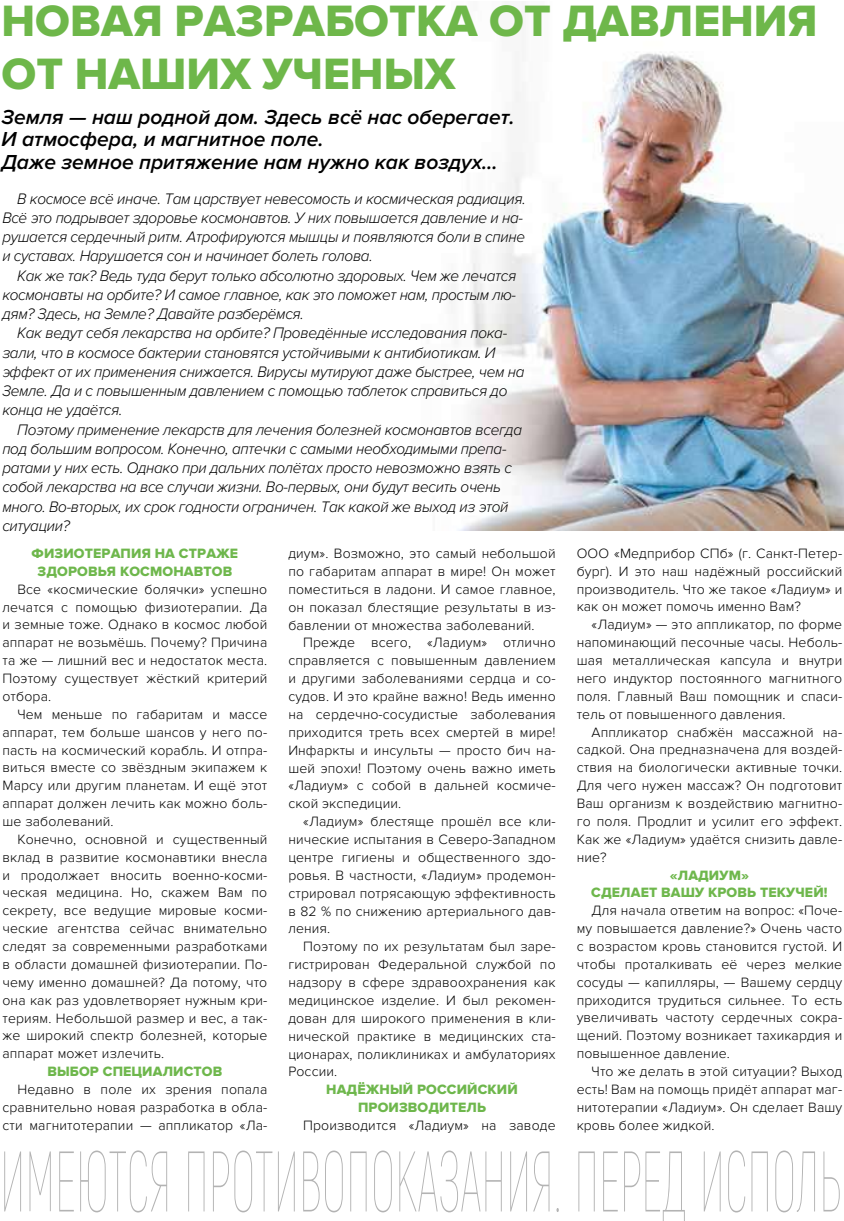
<style>
.page{position:relative;width:844px;height:1221px;background:#fff}
.page>*{position:absolute;margin:0;border:0;box-sizing:border-box;transform-origin:0 0}
.t1{font:45.5px/52.5px "Proxima Nova Extrabld";color:#6eb74a}
.t2{font:italic 600 21px/22.8px "Proxima Nova";color:#000}
.t3{font:italic 300 15.75px/19.2px "Proxima Nova";letter-spacing:-.02em;color:#000}
.t4{font:300 14px/17.8px "Proxima Nova";letter-spacing:.01em;color:#000;text-align:justify}
.t5{font:14px/17.8px "Proxima Nova Extrabld";letter-spacing:.01em;color:#6eb74c;text-align:center}
</style>
<div class="page">
<img style="left:449px;top:53px;width:394px;height:478px">
<svg style="left:4px;top:1150px;width:835px;height:70px"></svg>
<h1 class="t1" style="left:1px;top:-4px;width:817px">НОВАЯ РАЗРАБОТКА ОТ ДАВЛЕНИЯ<br>ОТ НАШИХ УЧЕНЫХ</h1>
<h2 class="t2" style="left:1px;top:106px;width:514px">Земля — наш родной дом. Здесь всё нас оберегает.<br>И атмосфера, и магнитное поле.<br>Даже земное притяжение нам нужно как воздух…</h2>
<p class="t3" style="left:2px;top:189px;width:524px;text-indent:15px">В космосе всё иначе. Там царствует невесомость и космическая радиация.<br>Всё это подрывает здоровье космонавтов. У них повышается давление и на&shy;рушается сердечный ритм. Атрофируются мышцы и появляются боли в спине и суставах. Нарушается сон и начинает болеть голова.</p>
<p class="t3" style="left:2px;top:266px;width:515px;text-align:justify;text-indent:15px">Как же так? Ведь туда берут только абсолютно здоровых. Чем же лечатся космонавты на орбите? И самое главное, как это поможет нам, простым лю&shy;дям? Здесь, на Земле? Давайте разберёмся.</p>
<p class="t3" style="left:2px;top:324px;width:523px;text-indent:15px">Как ведут себя лекарства на орбите? Проведённые исследования пока&shy;зали, что в космосе бактерии становятся устойчивыми к антибиотикам. И эффект от их применения снижается. Вирусы мутируют даже быстрее, чем на Земле. Да и с повышенным давлением с помощью таблеток справиться до конца не удаётся.</p>
<p class="t3" style="left:2px;top:420px;width:521px;text-indent:15px">Поэтому применение лекарств для лечения болезней космонавтов всегда под большим вопросом. Конечно, аптечки с самыми необходимыми препа&shy;ратами у них есть. Однако при дальних полётах просто невозможно взять с собой лекарства на все случаи жизни. Во-первых, они будут весить очень много. Во-вторых, их срок годности ограничен. Так какой же выход из этой ситуации?</p>
<p class="t5" style="left:32px;top:544px;width:208px">ФИЗИОТЕРАПИЯ НА СТРАЖЕ<br>ЗДОРОВЬЯ КОСМОНАВТОВ</p>
<p class="t4" style="left:2px;top:580px;width:266px;text-indent:15px">Все «космические болячки» успешно лечатся с помощью физиотерапии. Да и земные тоже. Однако в космос любой аппарат не возьмёшь. Почему? Причина та же — лишний вес и недостаток места.<br>Поэтому существует жёсткий критерий отбора.</p>
<p class="t4" style="left:2px;top:705px;width:266px;text-indent:15px">Чем меньше по габаритам и массе аппарат, тем больше шансов у него по&shy;пасть на космический корабль. И отпра&shy;виться вместе со звёздным экипажем к Марсу или другим планетам. И ещё этот аппарат должен лечить как можно боль&shy;ше заболеваний.</p>
<p class="t4" style="left:2px;top:830px;width:266px;text-indent:15px">Конечно, основной и существенный вклад в развитие космонавтики внесла и продолжает вносить военно-косми&shy;ческая медицина. Но, скажем Вам по секрету, все ведущие мировые косми&shy;ческие агентства сейчас внимательно следят за современными разработками в области домашней физиотерапии. По&shy;чему именно домашней? Да потому, что она как раз удовлетворяет нужным кри&shy;териям. Небольшой размер и вес, а так&shy;же широкий спектр болезней, которые аппарат может излечить.</p>
<p class="t5" style="left:47px;top:1062px;width:176px">ВЫБОР СПЕЦИАЛИСТОВ</p>
<p class="t4" style="left:2px;top:1080px;width:266px;text-indent:15px">Недавно в поле их зрения попала сравнительно новая разработка в обла&shy;сти магнитотерапии — аппликатор «Ла-</p>
<p class="t4" style="left:288px;top:544px;width:269px">диум». Возможно, это самый небольшой по габаритам аппарат в мире! Он может поместиться в ладони. И самое главное, он показал блестящие результаты в из&shy;бавлении от множества заболеваний.</p>
<p class="t4" style="left:288px;top:634px;width:269px;text-indent:15px">Прежде всего, «Ладиум» отлично справляется с повышенным давлением и другими заболеваниями сердца и со&shy;судов. И это крайне важно! Ведь именно на сердечно-сосудистые заболевания приходится треть всех смертей в мире!<br>Инфаркты и инсульты — просто бич на&shy;шей эпохи! Поэтому очень важно иметь «Ладиум» с собой в дальней космиче&shy;ской экспедиции.</p>
<p class="t4" style="left:288px;top:812px;width:269px;text-indent:15px">«Ладиум» блестяще прошёл все кли&shy;нические испытания в Северо-Западном центре гигиены и общественного здо&shy;ровья. В частности, «Ладиум» продемон&shy;стрировал потрясающую эффективность в 82 % по снижению артериального дав&shy;ления.</p>
<p class="t4" style="left:288px;top:937px;width:269px;text-indent:15px">Поэтому по их результатам был заре&shy;гистрирован Федеральной службой по надзору в сфере здравоохранения как медицинское изделие. И был рекомен&shy;дован для широкого применения в кли&shy;нической практике в медицинских ста&shy;ционарах, поликлиниках и амбулаториях России.</p>
<p class="t5" style="left:326px;top:1080px;width:193px">НАДЁЖНЫЙ РОССИЙСКИЙ<br>ПРОИЗВОДИТЕЛЬ</p>
<p class="t4" style="left:303px;top:1116px;width:254px">Производится «Ладиум» на заводе</p>
<p class="t4" style="left:576px;top:545px;width:267px">ООО «Медприбор СПб» (г. Санкт-Петер&shy;бург). И это наш надёжный российский производитель. Что же такое «Ладиум» и как он может помочь именно Вам?</p>
<p class="t4" style="left:576px;top:616px;width:267px;text-indent:15px">«Ладиум» — это аппликатор, по форме напоминающий песочные часы. Неболь&shy;шая металлическая капсула и внутри него индуктор постоянного магнитного поля. Главный Ваш помощник и спаси&shy;тель от повышенного давления.</p>
<p class="t4" style="left:576px;top:723px;width:267px;text-indent:15px">Аппликатор снабжён массажной на&shy;садкой. Она предназначена для воздей&shy;ствия на биологически активные точки.<br>Для чего нужен массаж? Он подготовит Ваш организм к воздействию магнитно&shy;го поля. Продлит и усилит его эффект.<br>Как же «Ладиум» удаётся снизить давле&shy;ние?</p>
<p class="t5" style="left:591px;top:866px;width:238px">«ЛАДИУМ»<br>СДЕЛАЕТ ВАШУ КРОВЬ ТЕКУЧЕЙ!</p>
<p class="t4" style="left:576px;top:901px;width:267px;text-indent:15px">Для начала ответим на вопрос: «Поче&shy;му повышается давление?» Очень часто с возрастом кровь становится густой. И чтобы проталкивать её через мелкие сосуды — капилляры, — Вашему сердцу приходится трудиться сильнее. То есть увеличивать частоту сердечных сокра&shy;щений. Поэтому возникает тахикардия и повышенное давление.</p>
<p class="t4" style="left:576px;top:1062px;width:267px;text-indent:15px">Что же делать в этой ситуации? Выход есть! Вам на помощь придёт аппарат маг&shy;нитотерапии «Ладиум». Он сделает Вашу кровь более жидкой.</p>
</div>
